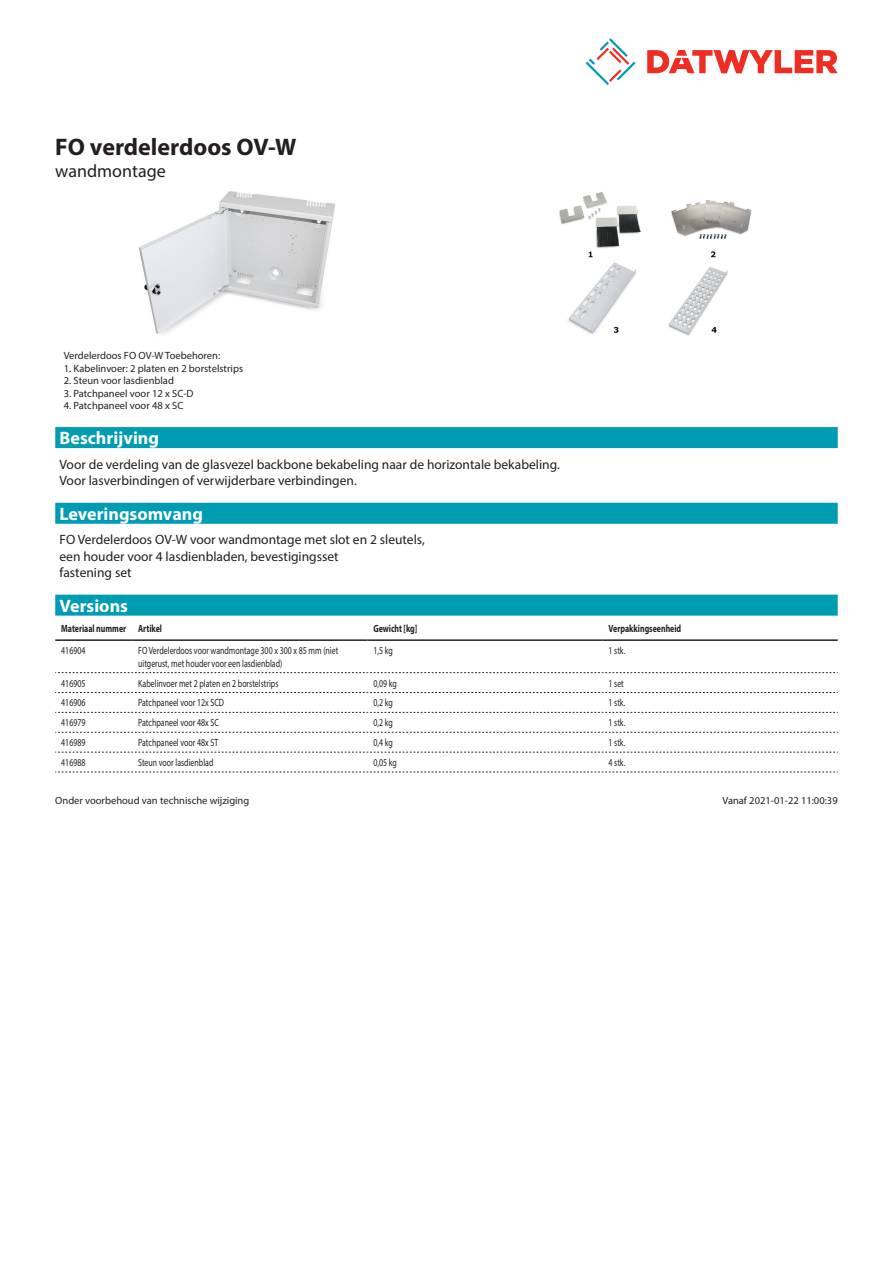
<style>
.page{position:relative;width:893px;height:1263px;background:#fff}
.page>*{position:absolute;margin:0;border:0;box-sizing:border-box;transform-origin:0 0}
.Product_Head{font:700 24px "Myriad Pro";color:#231f20}
.Standard_Head_Proper{font:700 18px "Myriad Pro";color:#fff}
.SubHead{font:18px "Myriad Pro";color:#231f20}
.Standard_text{font:13.5px/16.2px "Myriad Pro";color:#231f20}
.myriadlight{font:10.5px/12.6px "Myriad Pro";color:#231f20;scale:.75 1}
.imagetext{font:10.5px "Myriad Pro";color:#231f20}
.Footnote{font:10.5px "Myriad Pro";color:#231f20}
.myriadbold{font:700 10.5px "Myriad Pro";color:#231f20;scale:.75 1}
</style>
<div class="page">
<svg style="left:586px;top:38px;width:49px;height:47px"></svg>
<svg style="left:647px;top:50px;width:191px;height:23px"></svg>
<img style="left:139px;top:191px;width:196px;height:143px">
<img style="left:559px;top:192px;width:193px;height:144px">
<div style="left:55px;top:595px;width:783px;height:21px;background:#009cb3"></div>
<hr style="left:55px;top:639px;width:77px;height:2px;background:#231f20">
<hr style="left:132px;top:639px;width:235px;height:2px;background:#231f20">
<hr style="left:367px;top:639px;width:235px;height:2px;background:#231f20">
<hr style="left:602px;top:639px;width:236px;height:2px;background:#231f20">
<svg style="left:55px;top:672px;width:783px;height:1px"></svg>
<svg style="left:55px;top:692px;width:783px;height:1px"></svg>
<svg style="left:55px;top:712px;width:783px;height:1px"></svg>
<svg style="left:55px;top:732px;width:783px;height:1px"></svg>
<svg style="left:55px;top:752px;width:783px;height:1px"></svg>
<svg style="left:55px;top:772px;width:783px;height:1px"></svg>
<div style="left:55px;top:427px;width:783px;height:21px;background:#009cb3"></div>
<div style="left:55px;top:503px;width:783px;height:21px;background:#009cb3"></div>
<p class="Product_Head" style="left:55px;top:131px;width:243px">FO verdelerdoos OV-W</p>
<p class="SubHead" style="left:55px;top:160px;width:112px">wandmontage</p>
<p class="imagetext" style="left:64px;top:349px;width:158px">Verdelerdoos FO OV-W Toebehoren:</p>
<p class="imagetext" style="left:64px;top:361px;width:181px">1. Kabelinvoer: 2 platen en 2 borstelstrips</p>
<p class="imagetext" style="left:64px;top:374px;width:112px">2. Steun voor lasdienblad</p>
<p class="imagetext" style="left:64px;top:387px;width:131px">3. Patchpaneel voor 12 x SC-D</p>
<p class="imagetext" style="left:64px;top:399px;width:121px">4. Patchpaneel voor 48 x SC</p>
<p class="Standard_Head_Proper" style="left:60px;top:426px;width:101px">Beschrijving</p>
<p class="Standard_text" style="left:60px;top:456px;width:502px">Voor de verdeling van de glasvezel backbone bekabeling naar de horizontale bekabeling.<br>Voor lasverbindingen of verwijderbare verbindingen.</p>
<p class="Standard_Head_Proper" style="left:60px;top:502px;width:145px">Leveringsomvang</p>
<p class="Standard_text" style="left:60px;top:532px;width:367px">FO Verdelerdoos OV-W voor wandmontage met slot en 2 sleutels, een houder voor 4 lasdienbladen, bevestigingsset<br>fastening set</p>
<p class="Standard_Head_Proper" style="left:60px;top:594px;width:70px">Versions</p>
<p class="myriadbold" style="left:61px;top:621px;width:88px">Materiaal nummer</p>
<p class="myriadbold" style="left:138px;top:621px;width:33px">Artikel</p>
<p class="myriadbold" style="left:373px;top:621px;width:60px">Gewicht [kg]</p>
<p class="myriadbold" style="left:608px;top:621px;width:98px">Verpakkingseenheid</p>
<p class="myriadlight" style="left:61px;top:644px;width:34px">416904</p>
<p class="myriadlight" style="left:138px;top:644px;width:268px">FO Verdelerdoos voor wandmontage 300 x 300 x 85 mm (niet uitgerust, met houder voor een lasdienblad)</p>
<p class="myriadlight" style="left:373px;top:644px;width:27px">1,5 kg</p>
<p class="myriadlight" style="left:608px;top:644px;width:24px">1 stk.</p>
<p class="myriadlight" style="left:61px;top:676px;width:34px">416905</p>
<p class="myriadlight" style="left:138px;top:676px;width:189px">Kabelinvoer met 2 platen en 2 borstelstrips</p>
<p class="myriadlight" style="left:373px;top:676px;width:33px">0,09 kg</p>
<p class="myriadlight" style="left:608px;top:676px;width:22px">1 set</p>
<p class="myriadlight" style="left:61px;top:696px;width:34px">416906</p>
<p class="myriadlight" style="left:138px;top:696px;width:116px">Patchpaneel voor 12x SCD</p>
<p class="myriadlight" style="left:373px;top:696px;width:27px">0,2 kg</p>
<p class="myriadlight" style="left:608px;top:696px;width:24px">1 stk.</p>
<p class="myriadlight" style="left:61px;top:716px;width:34px">416979</p>
<p class="myriadlight" style="left:138px;top:716px;width:109px">Patchpaneel voor 48x SC</p>
<p class="myriadlight" style="left:373px;top:716px;width:27px">0,2 kg</p>
<p class="myriadlight" style="left:608px;top:716px;width:24px">1 stk.</p>
<p class="myriadlight" style="left:61px;top:736px;width:34px">416989</p>
<p class="myriadlight" style="left:138px;top:736px;width:108px">Patchpaneel voor 48x ST</p>
<p class="myriadlight" style="left:373px;top:736px;width:27px">0,4 kg</p>
<p class="myriadlight" style="left:608px;top:736px;width:24px">1 stk.</p>
<p class="myriadlight" style="left:61px;top:756px;width:34px">416988</p>
<p class="myriadlight" style="left:138px;top:756px;width:102px">Steun voor lasdienblad</p>
<p class="myriadlight" style="left:373px;top:756px;width:33px">0,05 kg</p>
<p class="myriadlight" style="left:608px;top:756px;width:24px">4 stk.</p>
<p class="Footnote" style="left:55px;top:794px;width:196px">Onder voorbehoud van technische wijziging</p>
<p class="Footnote" style="left:722px;top:794px;width:117px">Vanaf 2021-01-22 11:00:39</p>
</div>
